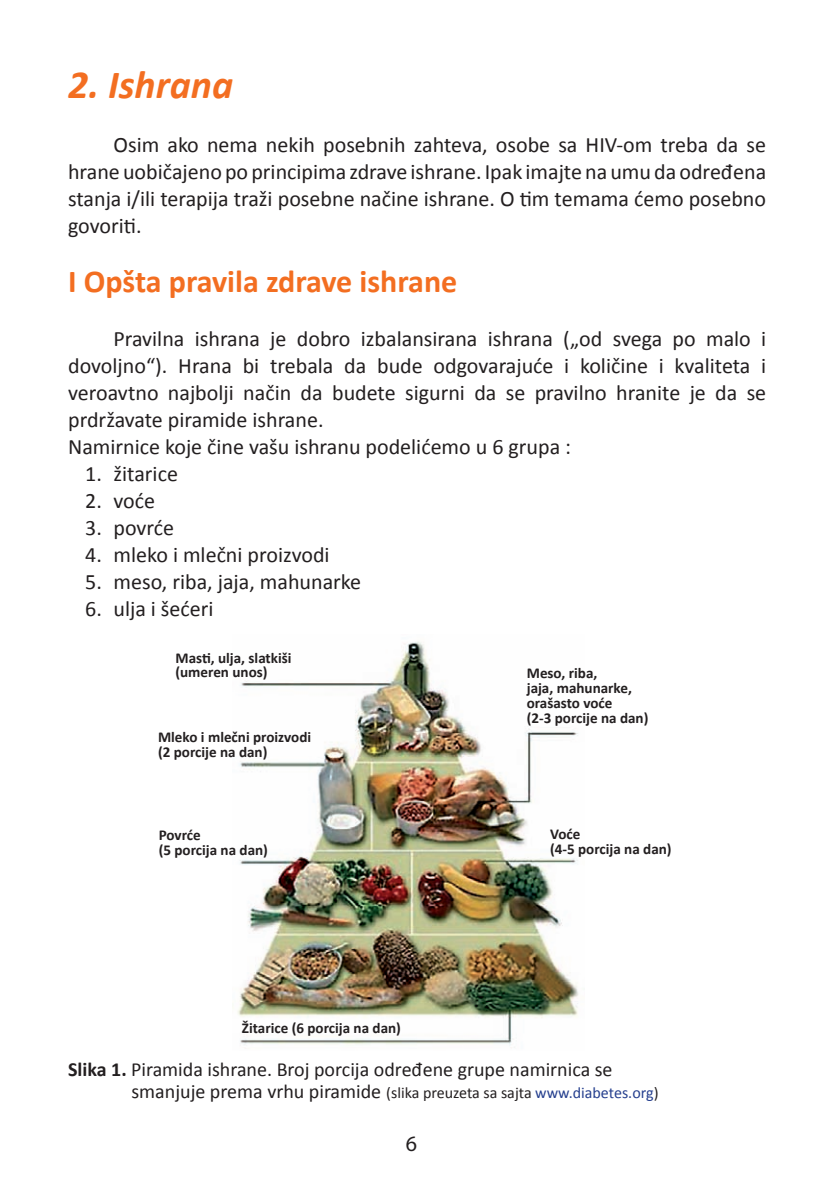
<style>
.page{position:relative;width:823px;height:1191px;background:#fff}
.page>*{position:absolute;margin:0;border:0;box-sizing:border-box;transform-origin:0 0}
.t1{font:italic 700 40px "Calibri";color:#f36e21}
.t2{font:700 32px "Calibri";color:#f36e21}
.t3{font:22px/27px "Calibri";color:#231f20;text-align:justify}
.t4{font:22px "Myriad Pro";color:#231f20}
.t5{font:20px/22px "Calibri";color:#231f20}
.t6{font:700 15px/14.8px "Calibri";color:#231f20}
.s1{font-weight:700}
.s2{font-size:16px}
.s3{font-size:16px;color:#253f8e}
</style>
<div class="page">
<img style="left:237px;top:641px;width:342px;height:405px">
<h1 class="t1" style="left:68px;top:60px;width:166px">2. Ishrana</h1>
<p class="t3" style="left:68px;top:130px;width:699px;text-indent:45px">Osim ako nema nekih posebnih zahteva, osobe sa HIV-om treba da se hrane uobičajeno po principima zdrave ishrane. Ipak imajte na umu da određena stanja i/ili terapija traži posebne načine ishrane. O tim temama ćemo posebno govoriti.</p>
<h2 class="t2" style="left:68px;top:262px;width:390px">I Opšta pravila zdrave ishrane</h2>
<p class="t3" style="left:68px;top:324px;width:699px;text-align:left;text-indent:45px">Pravilna ishrana je dobro izbalansirana ishrana („od svega po malo i dovoljno“). Hrana bi trebala da bude odgovarajuće i količine i kvaliteta i veroavtno najbolji način da budete sigurni da se pravilno hranite je da se prdržavate piramide ishrane.<br>Namirnice koje čine vašu ishranu podelićemo u 6 grupa :</p>
<p class="t3" style="left:85px;top:459px;width:94px">1. žitarice</p>
<p class="t3" style="left:85px;top:486px;width:71px">2. voće</p>
<p class="t3" style="left:85px;top:513px;width:90px">3. povrće</p>
<p class="t3" style="left:85px;top:540px;width:246px">4. mleko i mlečni proizvodi</p>
<p class="t3" style="left:85px;top:567px;width:277px">5. meso, riba, jaja, mahunarke</p>
<p class="t3" style="left:85px;top:594px;width:130px">6. ulja i šećeri</p>
<p class="t6" style="left:175px;top:649px;width:117px">Masti, ulja, slatkiši (umeren unos)</p>
<p class="t6" style="left:158px;top:729px;width:154px">Mleko i mlečni proizvodi (2 porcije na dan)</p>
<p class="t6" style="left:526px;top:665px;width:123px">Meso, riba,<br>jaja, mahunarke, orašasto voće<br>(2-3 porcije na dan)</p>
<p class="t6" style="left:159px;top:827px;width:111px">Povrće<br>(5 porcija na dan)</p>
<p class="t6" style="left:549px;top:826px;width:123px">Voće<br>(4-5 porcija na dan)</p>
<p class="t6" style="left:242px;top:1020px;width:160px">Žitarice (6 porcija na dan)</p>
<p class="t5" style="left:131px;top:1057px;width:528px;text-indent:-63px"><span class="s1">Slika 1.</span> Piramida ishrane. Broj porcija određene grupe namirnica se smanjuje prema vrhu piramide <span class="s2">(slika preuzeta sa sajta</span> <span class="s3">www.diabetes.org</span><span class="s2">)</span></p>
<p class="t4" style="left:405px;top:1130px;width:13px">6</p>
</div>
